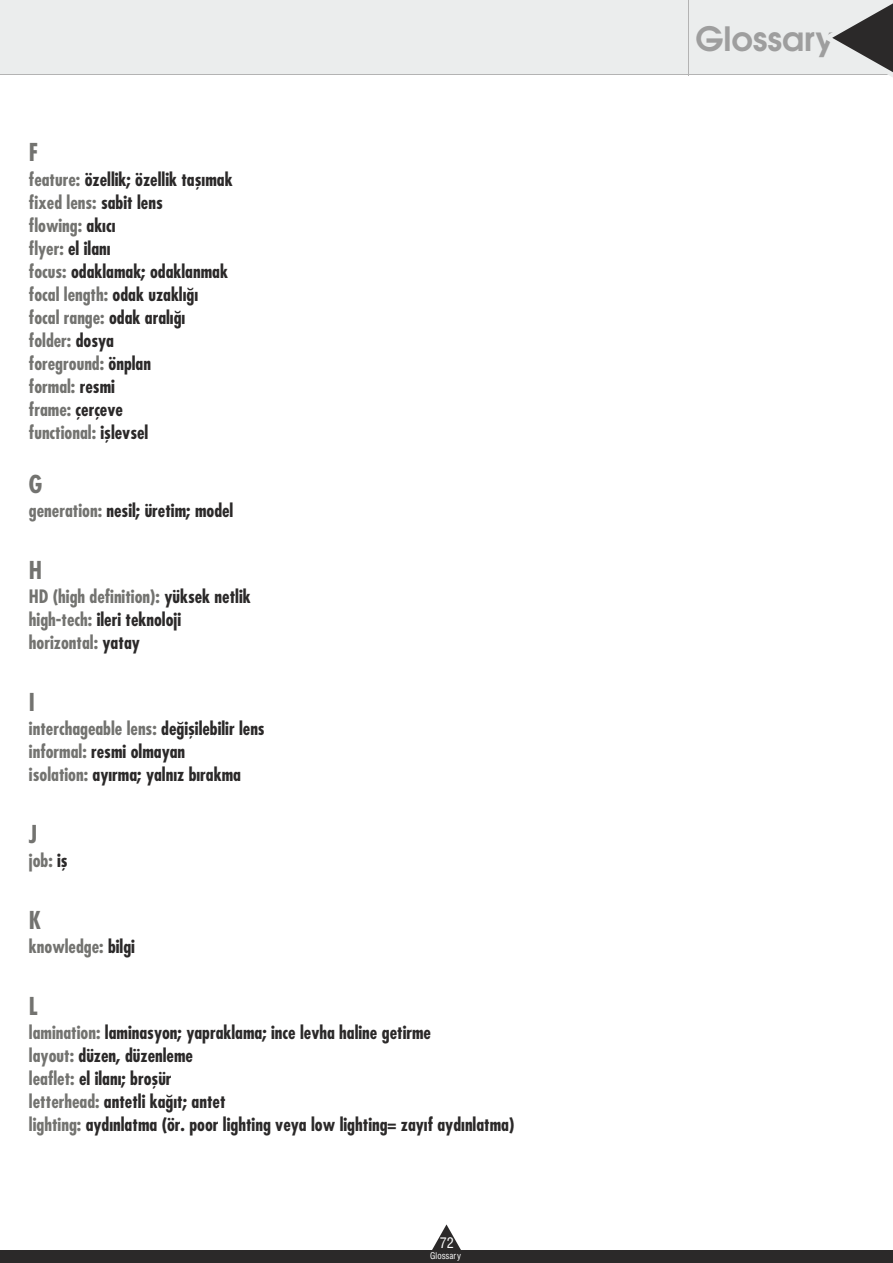
<style>
.page{position:relative;width:893px;height:1263px;background:#fff}
.page>*{position:absolute;margin:0;border:0;box-sizing:border-box;transform-origin:0 0}
.t1{font:700 33.45px "Te X Gyre Adventor";color:#9e9e9e}
.t2{font:700 24px "TR Fujiyama";color:#737370}
.t3{font:700 18px/23px "TR Fujiyama";color:#2b2929}
.t4{font:700 18px/23px "TR Fujiyama";color:#737370}
.t5{font:14.25px "Halvett Condensed";color:#fff}
.t6{font:9px "Halvett Condensed";color:#fff}
.s1{color:#737370}
.s2{color:#2b2929}
</style>
<div class="page">
<div style="left:0;top:0;width:893px;height:74px;background:#ebeded"></div>
<hr style="left:0;top:74px;width:893px;height:1px;background:#b3b3b3">
<svg style="left:832px;top:3px;width:61px;height:74px"></svg>
<hr style="left:688px;top:0;width:1px;height:75px;background:#b3b3b3">
<div style="left:0;top:1250px;width:893px;height:13px;background:#2b2929"></div>
<svg style="left:432px;top:1224px;width:29px;height:26px"></svg>
<h2 class="t2" style="left:29px;top:142px;width:11px">F</h2>
<p class="t3" style="left:29px;top:169px;width:205px"><span class="s1">feature:</span> özellik; özellik taşımak <span class="s1">fixed lens:</span> sabit lens<br><span class="s1">flowing:</span> akıcı<br><span class="s1">flyer:</span> el ilanı<br><span class="s1">focus:</span> odaklamak; odaklanmak <span class="s1">focal length:</span> odak uzaklığı <span class="s1">focal range:</span> odak aralığı<br><span class="s1">folder:</span> dosya<br><span class="s1">foreground:</span> önplan<br><span class="s1">formal:</span> resmi<br><span class="s1">frame:</span> çerçeve<br><span class="s1">functional:</span> işlevsel</p>
<h2 class="t2" style="left:29px;top:473px;width:15px">G</h2>
<p class="t3" style="left:29px;top:501px;width:206px"><span class="s1">generation:</span> nesil; üretim; model</p>
<h2 class="t2" style="left:29px;top:559px;width:15px">H</h2>
<p class="t4" style="left:29px;top:587px;width:223px">HD (high definition): <span class="s2">yüksek netlik </span>high-tech: <span class="s2">ileri teknoloji </span>horizontal: <span class="s2">yatay</span></p>
<h2 class="t2" style="left:29px;top:691px;width:8px">I</h2>
<p class="t3" style="left:29px;top:719px;width:237px"><span class="s1">interchageable lens:</span> değişilebilir lens <span class="s1">informal:</span> resmi olmayan<br><span class="s1">isolation:</span> ayırma; yalnız bırakma</p>
<h2 class="t2" style="left:29px;top:823px;width:10px">J</h2>
<p class="t4" style="left:29px;top:851px;width:40px">job: <span class="s2">iş</span></p>
<h2 class="t2" style="left:29px;top:909px;width:14px">K</h2>
<p class="t4" style="left:29px;top:937px;width:108px">knowledge: <span class="s2">bilgi</span></p>
<h2 class="t2" style="left:29px;top:995px;width:10px">L</h2>
<p class="t3" style="left:29px;top:1023px;width:487px"><span class="s1">lamination:</span> laminasyon; yapraklama; ince levha haline getirme<br><span class="s1">layout:</span> düzen, düzenleme<br><span class="s1">leaflet:</span> el ilanı; broşür<br><span class="s1">letterhead:</span> antetli kağıt; antet<br><span class="s1">lighting:</span> aydınlatma (ör. poor lighting veya low lighting= zayıf aydınlatma)</p>
<p class="t5" style="left:440px;top:1234px;width:16px">72</p>
<p class="t6" style="left:430px;top:1251px;width:32px">Glossary</p>
<h1 class="t1" style="left:695px;top:23px;width:141px">Glossary</h1>
</div>
